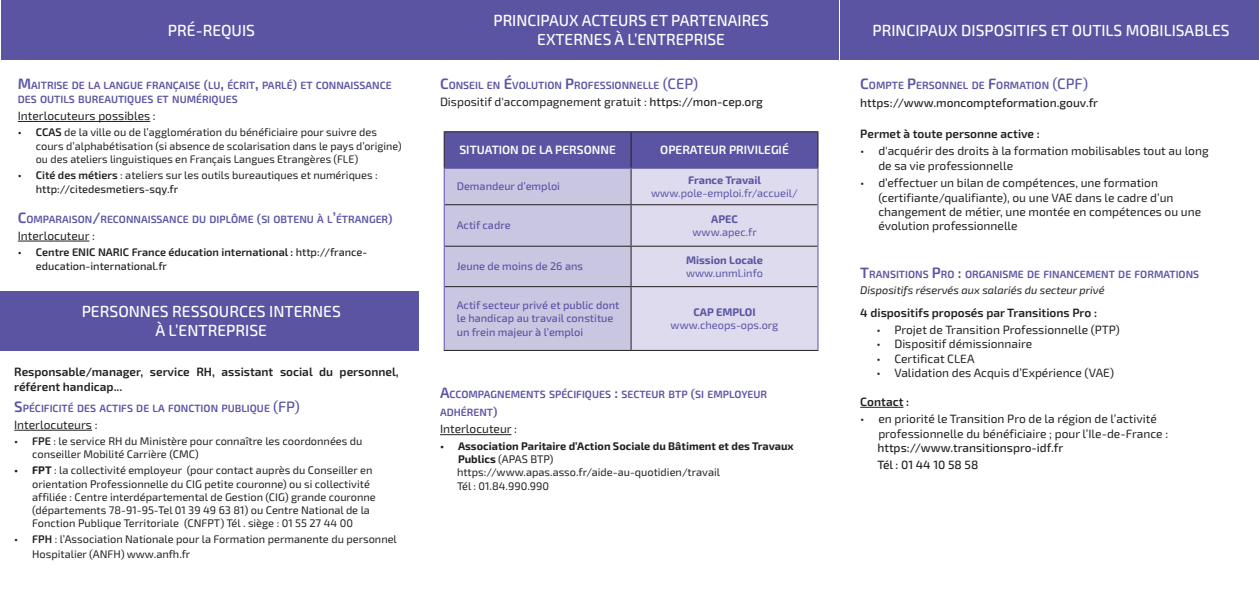
<style>
.page{position:relative;width:1259px;height:596px;background:#fff}
.page>*{position:absolute;margin:0;border:0;box-sizing:border-box;transform-origin:0 0}
.t1{font:500 16px/19.2px "Exo 2";color:#fff;text-align:center}
.t2{font:500 16px/19.2px "Exo 2";color:#fff;text-align:center}
.t3{font:12px/14.4px "Exo 2";color:#231f20}
.t4{font:600 12px/14.4px "Exo 2";color:#231f20}
.t5{font:500 12px "Exo 2";color:#231f20}
.t6{font:600 12px "Exo 2";color:#fff}
.t7{font:11px/13.2px "Exo 2";color:#231f20}
.t8{font:500 11px/13.2px "Exo 2";color:#5b54a3}
.t9{font:600 11px/14.4px "Exo 2";color:#231f20}
.t10{font:700 11px/13.2px "Exo 2";color:#231f20}
.t11{font:11px "Exo 2";color:#5b54a3}
.t12{font:italic 11px "Exo 2";color:#231f20}
.t13{font:700 11px "Exo 2";color:#5b54a3}
.t14{font:600 10.5px/14.4px "Exo 2";color:#5b54a3}
.s1{font-size:15px}
.s2{font-size:12px}
.s3{font-weight:600}
.s4{font-weight:500}
.s5{font-weight:500;font-size:15px}
.s6{font-weight:700}
.s7{font-weight:400}
</style>
<div class="page">
<div style="left:1px;top:0;width:418px;height:60px;background:#5b54a3"></div>
<div style="left:420px;top:0;width:419px;height:60px;background:#5b54a3"></div>
<div style="left:840px;top:0;width:418px;height:60px;background:#5b54a3"></div>
<hr style="left:18px;top:121px;width:132px;height:1px;background:#231f20">
<hr style="left:18px;top:240px;width:71px;height:1px;background:#231f20">
<hr style="left:14px;top:429px;width:78px;height:1px;background:#231f20">
<hr style="left:860px;top:407px;width:43px;height:1px;background:#231f20">
<div style="left:0;top:291px;width:419px;height:59px;background:#5b54a3"></div>
<hr style="left:440px;top:434px;width:71px;height:1px;background:#231f20">
<div style="left:444px;top:132px;width:373px;height:36px;background:#5b54a3"></div>
<div style="left:444px;top:169px;width:186px;height:181px;background:#c9c6e2"></div>
<div style="left:631px;top:169px;width:186px;height:181px;background:#dddbed"></div>
<hr style="left:443px;top:131px;width:188px;height:1px;background:#231f20">
<hr style="left:443px;top:132px;width:1px;height:36px;background:#231f20">
<hr style="left:631px;top:131px;width:187px;height:1px;background:#231f20">
<hr style="left:630px;top:132px;width:1px;height:36px;background:#231f20">
<hr style="left:817px;top:132px;width:1px;height:36px;background:#231f20">
<hr style="left:630px;top:169px;width:1px;height:35px;background:#231f20">
<hr style="left:444px;top:204px;width:187px;height:1px;background:#231f20">
<hr style="left:631px;top:204px;width:186px;height:1px;background:#231f20">
<hr style="left:630px;top:205px;width:1px;height:40px;background:#231f20">
<hr style="left:444px;top:245px;width:187px;height:1px;background:#231f20">
<hr style="left:631px;top:245px;width:186px;height:1px;background:#231f20">
<hr style="left:630px;top:246px;width:1px;height:40px;background:#231f20">
<hr style="left:444px;top:286px;width:187px;height:1px;background:#231f20">
<hr style="left:631px;top:286px;width:186px;height:1px;background:#231f20">
<hr style="left:630px;top:287px;width:1px;height:63px;background:#231f20">
<hr style="left:443px;top:350px;width:188px;height:1px;background:#231f20">
<hr style="left:631px;top:350px;width:187px;height:1px;background:#231f20">
<hr style="left:443px;top:168px;width:188px;height:1px;background:#5b54a3">
<hr style="left:443px;top:169px;width:1px;height:35px;background:#5b54a3">
<hr style="left:631px;top:168px;width:187px;height:1px;background:#5b54a3">
<hr style="left:817px;top:169px;width:1px;height:35px;background:#5b54a3">
<hr style="left:443px;top:204px;width:1px;height:42px;background:#5b54a3">
<hr style="left:817px;top:204px;width:1px;height:42px;background:#5b54a3">
<hr style="left:443px;top:246px;width:1px;height:40px;background:#5b54a3">
<hr style="left:817px;top:246px;width:1px;height:40px;background:#5b54a3">
<hr style="left:443px;top:286px;width:1px;height:64px;background:#5b54a3">
<hr style="left:817px;top:286px;width:1px;height:64px;background:#5b54a3">
<p class="t2" style="left:168px;top:21px;width:89px">PRÉ-REQUIS</p>
<p class="t1" style="left:493px;top:11px;width:277px">PRINCIPAUX ACTEURS ET PARTENAIRES<br>EXTERNES À L’ENTREPRISE</p>
<p class="t1" style="left:872px;top:21px;width:358px">PRINCIPAUX DISPOSITIFS ET OUTILS MOBILISABLES</p>
<p class="t14" style="left:18px;top:78px;width:375px"><span class="s1">M</span>AITRISE DE LA LANGUE FRANÇAISE <span class="s2">(</span>LU<span class="s1">,</span> ÉCRIT<span class="s1">,</span> PARLÉ<span class="s2">)</span> ET CONNAISSANCE<br>DES OUTILS BUREAUTIQUES ET NUMÉRIQUES</p>
<p class="t3" style="left:18px;top:109px;width:139px">Interlocuteurs possibles :</p>
<p class="t7" style="left:36px;top:126px;width:367px;text-indent:-18px"><span class="s3">• CCAS</span> de la ville ou de l’agglomération du bénéficiaire pour suivre des cours d’alphabétisation (si absence de scolarisation dans le pays d’origine) ou des ateliers linguistiques en Français Langues Etrangères (FLE)</p>
<p class="t7" style="left:36px;top:168px;width:343px;line-height:14.4px;text-indent:-18px"><span class="s3">• Cité des métiers</span> : ateliers sur les outils bureautiques et numériques : <span class="s4">http://citedesmetiers-sqy.fr</span></p>
<p class="t14" style="left:18px;top:212px;width:376px"><span class="s1">C</span>OMPARAISON<span class="s1">/</span>RECONNAISSANCE DU DIPLÔME <span class="s2">(</span>SI OBTENU À L<span class="s1">’</span>ÉTRANGER<span class="s2">)</span></p>
<p class="t3" style="left:18px;top:228px;width:78px">Interlocuteur :</p>
<p class="t9" style="left:36px;top:245px;width:333px;text-indent:-18px">• Centre ENIC NARIC France éducation international : <span class="s4">http://france&shy;education-international.fr</span></p>
<p class="t14" style="left:440px;top:78px;width:260px"><span class="s1">C</span>ONSEIL EN <span class="s1">É</span>VOLUTION <span class="s1">P</span>ROFESSIONNELLE <span class="s5">(CEP)</span></p>
<p class="t3" style="left:440px;top:95px;width:324px">Dispositif d'accompagnement gratuit : <span class="s4">https://mon-cep.org</span></p>
<p class="t14" style="left:860px;top:79px;width:229px"><span class="s1">C</span>OMPTE <span class="s1">P</span>ERSONNEL DE <span class="s1">F</span>ORMATION <span class="s5">(CPF)</span></p>
<p class="t5" style="left:860px;top:95px;width:239px">https://www.moncompteformation.gouv.fr</p>
<p class="t4" style="left:860px;top:127px;width:181px">Permet à toute personne active :</p>
<p class="t3" style="left:878px;top:144px;width:332px;text-indent:-18px">• d'acquérir des droits à la formation mobilisables tout au long de sa vie professionnelle</p>
<p class="t3" style="left:878px;top:176px;width:324px;text-indent:-18px">• d’effectuer un bilan de compétences, une formation (certifiante/qualifiante), ou une VAE dans le cadre d’un changement de métier, une montée en compétences ou une évolution professionnelle</p>
<p class="t14" style="left:860px;top:267px;width:340px"><span class="s1">T</span>RANSITIONS <span class="s1">P</span>RO <span class="s1">:</span> ORGANISME DE FINANCEMENT DE FORMATIONS</p>
<p class="t12" style="left:860px;top:283px;width:246px">Dispositifs réservés aux salariés du secteur privé</p>
<p class="t4" style="left:860px;top:305px;width:238px">4 dispositifs proposés par Transitions Pro :</p>
<p class="t3" style="left:876px;top:322px;width:245px">• Projet de Transition Professionnelle (PTP)</p>
<p class="t3" style="left:876px;top:337px;width:157px">• Dispositif démissionnaire</p>
<p class="t3" style="left:876px;top:351px;width:100px">• Certificat CLEA</p>
<p class="t3" style="left:876px;top:366px;width:239px">• Validation des Acquis d’Expérience (VAE)</p>
<p class="t4" style="left:860px;top:394px;width:50px">Contact :</p>
<p class="t3" style="left:878px;top:412px;width:291px;text-indent:-18px">• en priorité le Transition Pro de la région de l’activité professionnelle du bénéficiaire ; pour l’Ile-de-France :</p>
<p class="t5" style="left:877px;top:440px;width:187px">https://www.transitionspro-idf.fr</p>
<p class="t5" style="left:877px;top:458px;width:102px">Tél : 01 44 10 58 58</p>
<p class="t6" style="left:459px;top:143px;width:158px">SITUATION DE LA PERSONNE</p>
<p class="t6" style="left:660px;top:143px;width:130px">OPERATEUR PRIVILEGIÉ</p>
<p class="t8" style="left:456px;top:180px;width:105px">Demandeur d’emploi</p>
<p class="t13" style="left:688px;top:173px;width:74px">France Travail</p>
<p class="t11" style="left:651px;top:186px;width:148px">www.pole-emploi.fr/accueil/</p>
<p class="t13" style="left:711px;top:212px;width:28px">APEC</p>
<p class="t11" style="left:692px;top:225px;width:66px">www.apec.fr</p>
<p class="t8" style="left:456px;top:219px;width:55px">Actif cadre</p>
<p class="t13" style="left:686px;top:253px;width:78px">Mission Locale</p>
<p class="t11" style="left:686px;top:266px;width:79px">www.unml.info</p>
<p class="t8" style="left:456px;top:260px;width:128px">Jeune de moins de 26 ans</p>
<p class="t8" style="left:456px;top:299px;width:164px">Actif secteur privé et public dont le handicap au travail constitue un frein majeur à l’emploi</p>
<p class="t13" style="left:693px;top:305px;width:64px">CAP EMPLOI</p>
<p class="t2" style="left:82px;top:302px;width:261px">PERSONNES RESSOURCES INTERNES<br>À L’ENTREPRISE</p>
<p class="t11" style="left:670px;top:318px;width:109px">www.cheops-ops.org</p>
<p class="t4" style="left:14px;top:365px;width:386px">Responsable/manager, service RH, assistant social du personnel, référent handicap...</p>
<p class="t14" style="left:14px;top:401px;width:287px"><span class="s1">S</span>PÉCIFICITÉ DES ACTIFS DE LA FONCTION PUBLIQUE <span class="s5">(FP)</span></p>
<p class="t3" style="left:14px;top:417px;width:85px">Interlocuteurs :</p>
<p class="t7" style="left:32px;top:434px;width:332px;text-indent:-18px"><span class="s3">• FPE</span> : le service RH du Ministère pour connaître les coordonnées du conseiller Mobilité Carrière (CMC)</p>
<p class="t7" style="left:32px;top:464px;width:345px;text-indent:-18px"><span class="s6">• FPT</span> : la collectivité employeur (pour contact auprès du Conseiller en orientation Professionnelle du CIG petite couronne) ou si collectivité affiliée : Centre interdépartemental de Gestion (CIG) grande couronne (départements 78-91-95-Tel 01 39 49 63 81) ou Centre National de la Fonction Publique Territoriale (CNFPT) Tél . siège : 01 55 27 44 00</p>
<p class="t7" style="left:32px;top:532px;width:366px;line-height:14.4px;text-indent:-18px"><span class="s3">• FPH</span> : l’Association Nationale pour la Formation permanente du personnel<br>Hospitalier (ANFH) www.anfh.fr</p>
<p class="t14" style="left:440px;top:385px;width:327px;line-height:18px"><span class="s1">A</span>CCOMPAGNEMENTS SPÉCIFIQUES <span class="s1">:</span> SECTEUR BTP <span class="s2">(</span>SI EMPLOYEUR<br>ADHÉRENT<span class="s2">)</span></p>
<p class="t3" style="left:440px;top:422px;width:78px">Interlocuteur :</p>
<p class="t10" style="left:458px;top:439px;width:337px;text-indent:-18px">• Association Paritaire d’Action Sociale du Bâtiment et des Travaux<br>Publics <span class="s7">(APAS BTP)</span></p>
<p class="t7" style="left:457px;top:465px;width:264px">https://www.apas.asso.fr/aide-au-quotidien/travail</p>
<p class="t7" style="left:457px;top:480px;width:94px">Tél : 01.84.990.990</p>
</div>
